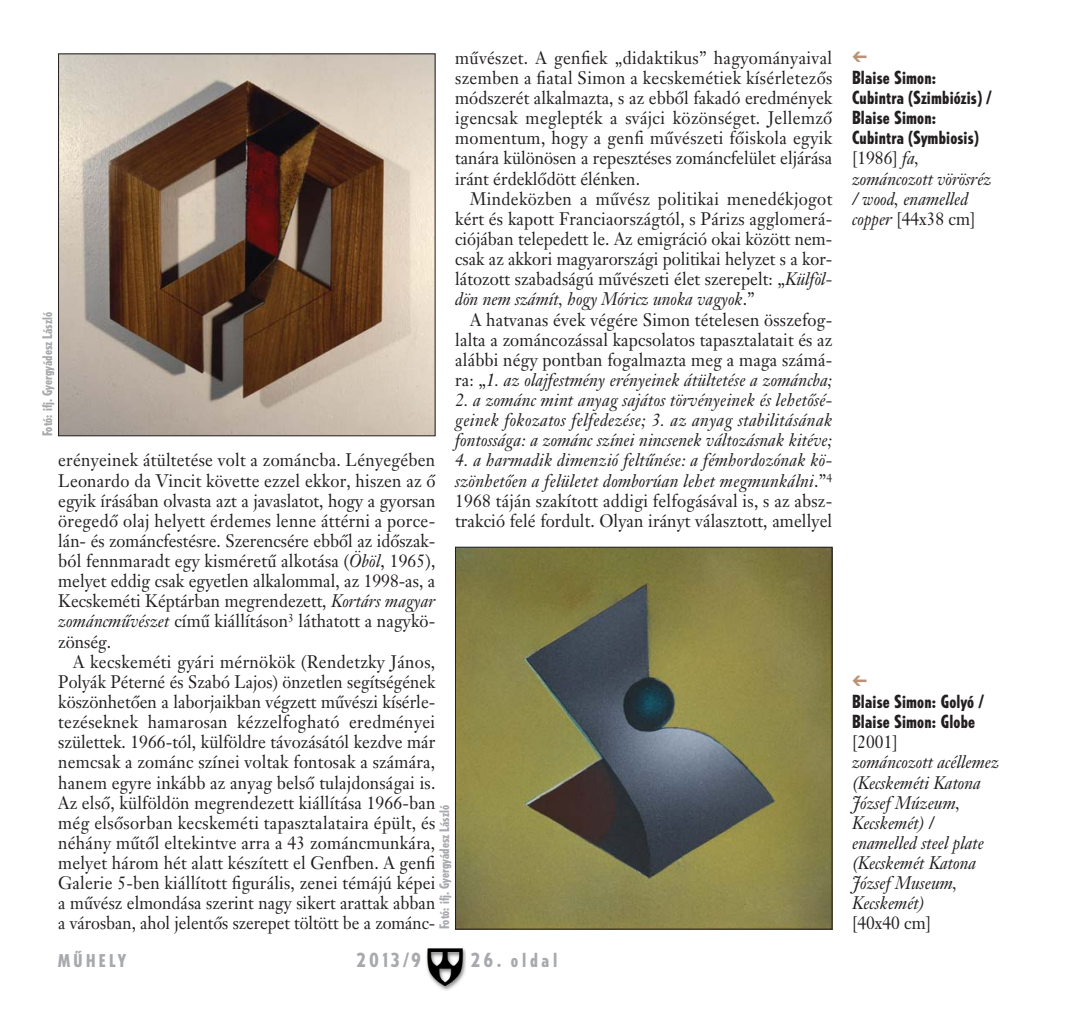
<style>
.page{position:relative;width:1066px;height:1017px;background:#fff}
.page>*{position:absolute;margin:0;border:0;box-sizing:border-box;transform-origin:0 0}
.t1{font:19.25px "Tempo Heavy Condensed H";letter-spacing:.19em;color:#a7a9ac}
.t2{font:17.85px/20.1px "Janson Text Roman H";letter-spacing:.005em;color:#231f20;text-align:justify;scale:.94 1}
.t3{font:17.85px/20.1px "Janson Text Italic H";color:#231f20;scale:.94 1}
.t4{font:17.85px/20.1px "Tempo Heavy Condensed H";letter-spacing:.01em;color:#231f20}
.t5{font:17.5px "Tempo Heavy Condensed H";letter-spacing:.19em;color:#a7a9ac}
.t6{font:13.12px "Tempo Heavy Condensed H";color:#a7a9ac}
.s1{font-family:"Janson Text Italic H"}
.s2{font-family:"Janson Text Roman H"}
</style>
<div class="page">
<img style="left:426px;top:948px;width:39px;height:42px">
<img style="left:60px;top:56px;width:373px;height:378px">
<div style="left:58px;top:54px;width:377px;height:382px;border:1px solid #231f20"></div>
<img style="left:457px;top:549px;width:373px;height:378px">
<div style="left:455px;top:547px;width:377px;height:382px;border:1px solid #231f20"></div>
<p class="t2" style="left:455px;top:49px;width:403px">mûvészet. A genfiek „didaktikus” hagyományaival szemben a fiatal Simon a kecskemétiek kísérletezôs módszerét alkalmazta, s az ebbôl fakadó eredmények igencsak meglepték a svájci közönséget. Jellemzô mo mentum, hogy a genfi mûvészeti fôiskola egyik tanára különösen a repesztéses zománcfelület eljárása iránt érdeklôdött élénken.</p>
<p class="t2" style="left:455px;top:190px;width:403px;text-indent:15px">Mindeközben a mûvész politikai menedékjogot kért és kapott Franciaországtól, s Párizs agglo merá - ci ó jában telepedett le. Az emigráció okai között nem - csak az akkori magyarországi politikai helyzet s a kor&shy;látozott szabadságú mûvészeti élet szerepelt: „<span class="s1">Külföl -</span></p>
<p class="t3" style="left:455px;top:291px;width:320px">dön nem számít, hogy Móricz unoka vagyok<span class="s2">.”</span></p>
<p class="t2" style="left:455px;top:311px;width:403px;text-indent:15px">A hatvanas évek végére Simon tételesen össze fog - lalta a zománcozással kapcsolatos tapasztalatait és az alábbi négy pontban fogalmazta meg a maga számá -</p>
<p class="t3" style="left:455px;top:372px;width:403px"><span class="s2">ra: „</span>1. az olajfestmény erényeinek átültetése a zománcba;</p>
<p class="t3" style="left:455px;top:392px;width:403px;text-align:justify">2. a zománc mint anyag sajátos törvényeinek és lehetô sé - geinek fokozatos felfedezése; 3. az anyag stabilitásának fontossága: a zománc színei nincsenek változásnak kitéve;</p>
<p class="t3" style="left:455px;top:452px;width:403px">4. a harmadik dimenzió feltûnése: a fémhordozónak kö - szönhetôen a felületet domborúan lehet megmunkálni<span class="s2">.”</span><sup>4</sup></p>
<p class="t2" style="left:455px;top:492px;width:403px">1968 táján szakított addigi felfogásával is, s az absz - trakció felé fordult. Olyan irányt választott, amellyel</p>
<p class="t6" style="left:43px;top:436px;width:126px;rotate:-90deg">Fotó: ifj. Gyergyádesz László</p>
<p class="t2" style="left:58px;top:452px;width:403px">erényeinek átültetése volt a zománcba. Lényegében Leonardo da Vincit követte ezzel ekkor, hiszen az ô egyik írásában olvasta azt a javaslatot, hogy a gyorsan öregedô olaj helyett érdemes lenne áttérni a porce - lán- és zománcfestésre. Szerencsére ebbôl az idô szak&shy;ból fennmaradt egy kisméretû alkotása (<span class="s1">Öböl</span>, 1965), melyet eddig csak egyetlen alkalommal, az 1998-as, a Kecskeméti Képtárban megrendezett, <span class="s1">Kortárs ma gyar zománcmûvészet</span> címû kiállításon<sup>3</sup> láthatott a nagykö - zön ség.</p>
<p class="t2" style="left:58px;top:653px;width:403px;text-indent:15px">A kecskeméti gyári mérnökök (Rendetzky János, Polyák Péterné és Szabó Lajos) önzetlen segít ségé nek köszönhetôen a laborjaikban végzett mûvészi kísér le - tezéseknek hamarosan kézzelfogható eredményei szü lettek. 1966-tól, külföldre távozásától kezdve már nemcsak a zománc színei voltak fontosak a számára, hanem egyre inkább az anyag belsô tulajdonságai is.<br>Az elsô, külföldön megrendezett kiállítása 1966-ban még elsôsorban kecskeméti tapasztalataira épült, és néhány mûtôl eltekintve arra a 43 zománcmunkára, melyet három hét alatt készített el Genfben. A genfi Galerie 5-ben kiállított figurális, zenei témájú képei a mûvész elmondása szerint nagy sikert arattak ab ban a városban, ahol jelentôs szerepet töltött be a zománc -</p>
<p class="t6" style="left:439px;top:929px;width:126px;rotate:-90deg">Fotó: ifj. Gyergyádesz László</p>
<p class="t5" style="left:58px;top:953px;width:69px">MÛHELY</p>
<p class="t1" style="left:357px;top:952px;width:66px">2013/9</p>
<p class="t1" style="left:471px;top:952px;width:88px">26. oldal</p>
<p class="t4" style="left:852px;top:69px;width:141px">Blaise Simon:<br>Cubintra (Szimbiózis) /<br>Blaise Simon:<br>Cubintra (Symbiosis)</p>
<p class="t2" style="left:852px;top:150px;width:73px">[1986] <span class="s1">fa,</span></p>
<p class="t3" style="left:852px;top:171px;width:150px">zománcozott vörösréz / wood, enamelled</p>
<p class="t2" style="left:852px;top:210px;width:133px"><span class="s1">copper</span> [44x38 cm]</p>
<p class="t4" style="left:852px;top:693px;width:133px">Blaise Simon: Golyó /<br>Blaise Simon: Globe</p>
<p class="t2" style="left:852px;top:734px;width:50px">[2001]</p>
<p class="t3" style="left:852px;top:754px;width:158px">zománcozott acéllemez (Kecskeméti Katona<br>József Múzeum,<br>Kecskemét) <span class="s2">/ </span>enamelled steel plate (Kecskemét Katona<br>József Museum,<br>Kecskemét)</p>
<p class="t2" style="left:852px;top:915px;width:86px">[40x40 cm]</p>
</div>
